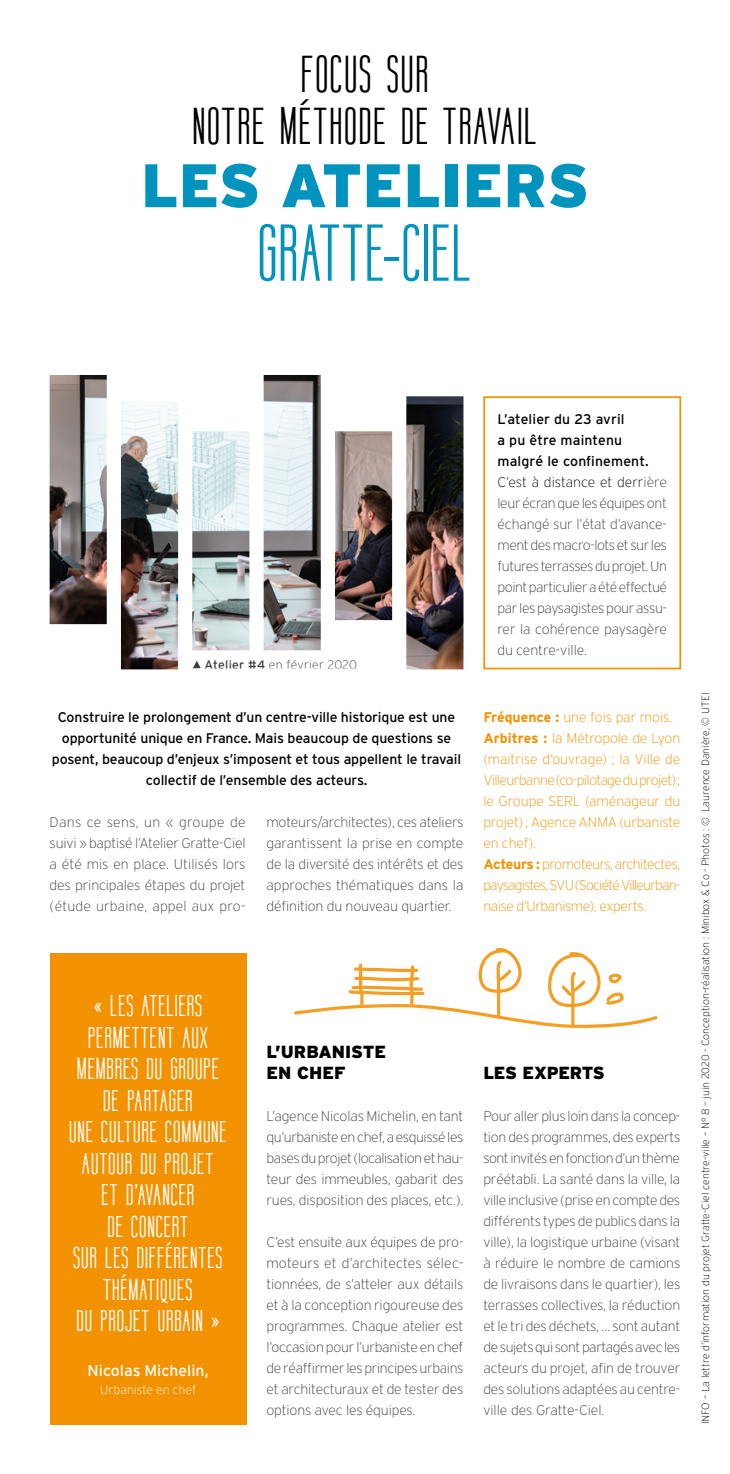
<style>
.page{position:relative;width:730px;height:1474px;background:#fff}
.page>*{position:absolute;margin:0;border:0;box-sizing:border-box;transform-origin:0 0}
.t1{font:700 70px "Sweetmix 1";color:#0093be}
.t2{font:900 61.25px "Interstate";color:#0093be}
.t3{font:700 45.5px/52.5px "Sweetmix 1";letter-spacing:.025em;color:#000;text-align:center}
.t4{font:700 26.25px/31.5px "Sweetmix 1";letter-spacing:.02em;color:#fff;text-align:center}
.t5{font:900 17.5px/21px "Interstate";letter-spacing:-.005em;color:#000}
.t6{font:15.75px "Interstate";color:#fff}
.t7{font:200 14px/21px "Interstate";letter-spacing:-.01em;color:#3c3c3b;text-align:justify}
.t8{font:200 14px/21px "Interstate";letter-spacing:-.03em;color:#f39200}
.t9{font:14px/21px "Interstate";letter-spacing:-.01em;color:#000;text-align:center}
.t10{font:200 12.25px "Interstate";letter-spacing:.02em;color:#3c3c3b}
.t11{font:200 12.25px "Interstate";letter-spacing:.01em;color:#fff}
.t12{font:200 10.5px "Interstate";color:#000}
.s1{font-weight:400}
.s2{font-weight:400;color:#000}
.s3{color:#000}
.s4{font-weight:700}
</style>
<div class="page">
<div style="left:50px;top:953px;width:196px;height:471px;background:#f39200"></div>
<img style="left:50px;top:375px;width:413px;height:294px">
<div style="left:192px;top:658px;width:166px;height:11px;background:#fff"></div>
<svg style="left:194px;top:661px;width:6px;height:6px"></svg>
<div style="left:483px;top:396px;width:197px;height:273px;border:2px solid #f39200"></div>
<svg style="left:294px;top:948px;width:364px;height:80px"></svg>
<h3 class="t3" style="left:192px;top:48px;width:346px">FOCUS SUR<br>NOTRE MÉTHODE DE TRAVAIL</h3>
<h2 class="t2" style="left:141px;top:151px;width:449px">LES ATELIERS</h2>
<h1 class="t1" style="left:257px;top:211px;width:216px">GRATTE-CIEL</h1>
<p class="t10" style="left:204px;top:657px;width:154px"><span class="s1">Atelier #4</span> en février 2020</p>
<p class="t7" style="left:497px;top:409px;width:171px;text-align:left"><span class="s2">L’atelier du 23 avril<br>a pu être maintenu malgré le confinement.<br></span><span class="s3">C’est à distance et derr</span>ière leur écran que les équipes ont échangé sur l’état d’avance&shy;ment des macro-lots et sur les futures terrasses du projet. Un point particulier a été effectué par les paysagistes pour assu&shy;rer la cohérence paysagère du centre-ville.</p>
<p class="t9" style="left:52px;top:706px;width:410px">Construire le prolongement d’un centre-ville historique est une opportunité unique en France. Mais beaucoup de questions se posent, beaucoup d’enjeux s’imposent et tous appellent le travail collectif de l’ensemble des acteurs.</p>
<p class="t8" style="left:483px;top:706px;width:198px"><span class="s4">Fréquence :</span> une fois par mois.<br><span class="s4">Arbitres :</span> la Métropole de Lyon (maitrise d’ouvrage) ; la Ville de<br>Villeurbanne (co-pilotage du projet) ; le Groupe SERL (aménageur du projet) ; Agence ANMA (urbaniste en chef).<br><span class="s4">Acteurs :</span> promoteurs, architectes, paysagistes, SVU (Société Villeurban&shy;naise d’Urbanisme), experts.</p>
<p class="t7" style="left:50px;top:811px;width:197px">Dans ce sens, un « groupe de suivi » baptisé l’Atelier Gratte-Ciel a été mis en place. Utilisés lors des principales étapes du projet (étude urbaine, appel aux pro-</p>
<p class="t7" style="left:266px;top:811px;width:198px">moteurs/architectes), ces ateliers garantissent la prise en compte de la diversité des intérêts et des approches thématiques dans la définition du nouveau quartier.</p>
<h3 class="t4" style="left:69px;top:990px;width:159px">« LES ATELIERS<br>PERMETTENT AUX<br>MEMBRES DU GROUPE<br>DE PARTAGER<br>UNE CULTURE COMMUNE<br>AUTOUR DU PROJET<br>ET D’AVANCER<br>DE CONCERT<br>SUR LES DIFFÉRENTES<br>THÉMATIQUES<br>DU PROJET URBAIN »</h3>
<p class="t6" style="left:87px;top:1361px;width:123px">Nicolas Michelin,</p>
<p class="t11" style="left:100px;top:1382px;width:98px">Urbaniste en chef</p>
<p class="t5" style="left:266px;top:1041px;width:121px">L’URBANISTE<br>EN CHEF</p>
<p class="t7" style="left:266px;top:1105px;width:198px">L’agence Nicolas Michelin, en tant qu’urbaniste en chef, a esquissé les bases du projet (localisation et hau&shy;teur des immeubles, gabarit des rues, disposition des places, etc.).</p>
<p class="t7" style="left:266px;top:1231px;width:198px">C’est ensuite aux équipes de pro&shy;moteurs et d’architectes sélec&shy;tionnées, de s’atteler aux détails et à la conception rigoureuse des programmes. Chaque atelier est l’occasion pour l’urbaniste en chef de réaffirmer les principes urbains et architecturaux et de tester des options avec les équipes.</p>
<p class="t5" style="left:483px;top:1062px;width:123px">LES EXPERTS</p>
<p class="t7" style="left:483px;top:1105px;width:198px">Pour aller plus loin dans la concep&shy;tion des programmes, des experts sont invités en fonction d’un thème préétabli. La santé dans la ville, la ville inclusive (prise en compte des différents types de publics dans la ville), la logistique urbaine (visant à réduire le nombre de camions de livraisons dans le quartier), les terrasses collectives, la réduction et le tri des déchets, … sont autant de sujets qui sont partagés avec les acteurs du projet, afin de trouver des solutions adaptées au centre&shy;ville des Gratte-Ciel.</p>
<p class="t12" style="left:699px;top:1424px;width:733px;rotate:-90deg">INFO – La lettre d’information du projet Gratte-Ciel centre-ville – N° 8 – juin 2020 - Conception-réalisation : Minibox &amp; Co - Photos : © Laurence Danière, © UTEI</p>
</div>
